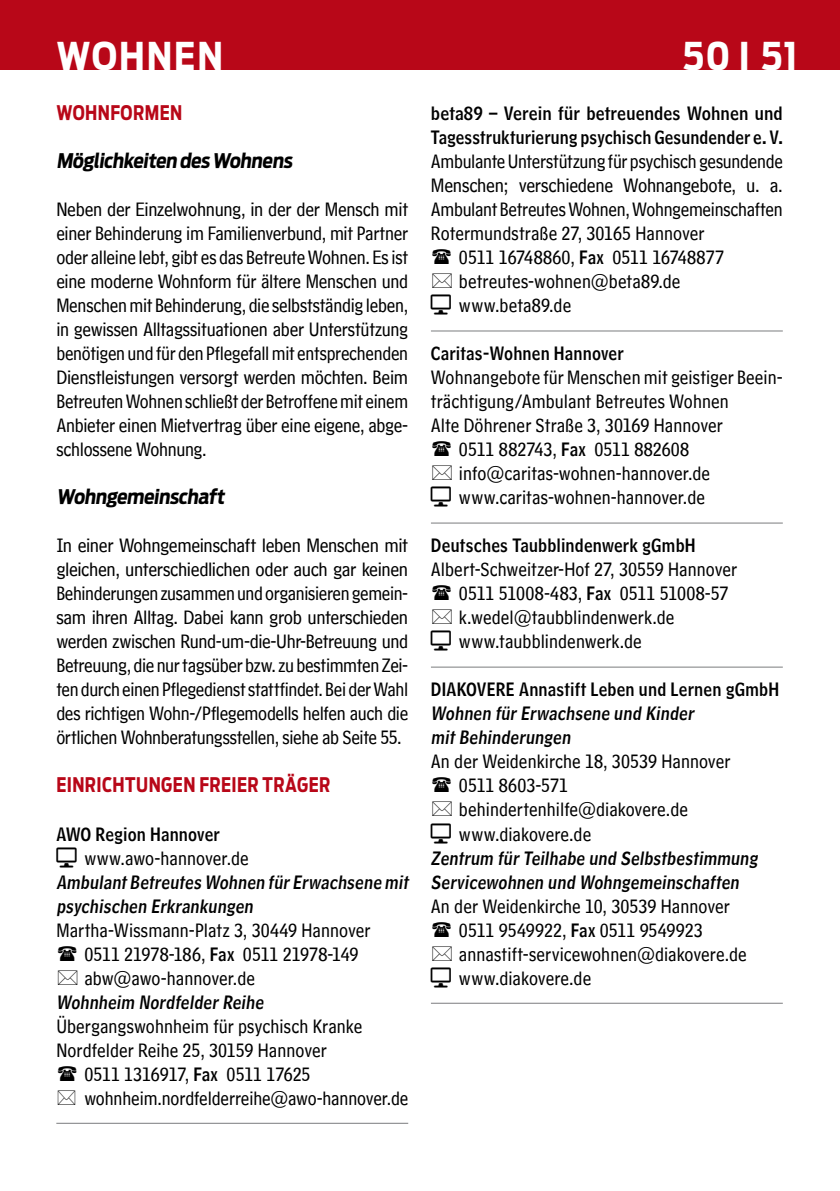
<style>
.page{position:relative;width:840px;height:1191px;background:#fff}
.page>*{position:absolute;margin:0;border:0;box-sizing:border-box;transform-origin:0 0}
.t1{font:700 38px "Ford Antenna Cond";letter-spacing:.05em;color:#fff}
.t2{font:20px/24px "HM Text";color:#000;scale:.9 1}
.t3{font:20px/24px "HM Text";color:#000;text-align:justify;scale:.92 1}
.t4{font:20px/24px "HM Text";color:#000;text-align:justify;scale:.93 1}
.t5{font:20px "HM Text";color:#000;scale:.89 1}
.t6{font:700 20px "Ford Antenna Cond";color:#000}
.t7{font:700 20px "Ford Antenna Cond";letter-spacing:.025em;color:#b80718;scale:.9 1}
.t8{font:18px/24px "HM Headline";letter-spacing:.01em;color:#000;scale:.9 1}
.t9{font:18px/24px "HM Headline";letter-spacing:.01em;color:#000;scale:.93 1}
.s1{font-family:"HM Headline";font-size:18px}
</style>
<div class="page">
<div style="left:0;top:0;width:839px;height:70px;background:#b80718"></div>
<hr style="left:56px;top:1123px;width:352px;height:1px;background:#7b7c7e">
<hr style="left:430px;top:331px;width:352px;height:1px;background:#7b7c7e">
<hr style="left:430px;top:523px;width:352px;height:1px;background:#7b7c7e">
<hr style="left:430px;top:667px;width:352px;height:1px;background:#7b7c7e">
<hr style="left:430px;top:1003px;width:352px;height:1px;background:#7b7c7e">
<h1 class="t1" style="left:56px;top:22px;width:168px">WOHNEN</h1>
<h1 class="t1" style="left:682px;top:22px;width:116px">50 I 51</h1>
<p class="t7" style="left:56px;top:95px;width:141px">WOHNFORMEN</p>
<p class="t6" style="left:56px;top:143px;width:241px">Möglichkeiten desWohnens</p>
<p class="t3" style="left:56px;top:194px;width:384px">Neben der Einzelwohnung, in der der Mensch mit einer Behinderung im Familienverbund, mit Partner oder alleine lebt, gibt es das Betreute Wohnen. Es ist eine moderne Wohnform für ältere Menschen und Menschen mit Behinderung, die selbstständig leben, in gewissen Alltagssituationen aber Unterstützung benötigen und für den Pflegefall mit entsprechenden Dienstleistungen versorgt werden möchten. Beim Betreuten Wohnen schließt der Betroffene mit einem Anbieter einen Mietvertrag über eine eigene, abge&shy;schlossene Wohnung.</p>
<p class="t6" style="left:56px;top:479px;width:174px">Wohngemeinschaft</p>
<p class="t4" style="left:56px;top:530px;width:379px">In einer Wohngemeinschaft leben Menschen mit gleichen, unterschiedlichen oder auch gar keinen Behinderungen zusammen und organisieren gemein&shy;sam ihren Alltag. Dabei kann grob unterschieden werden zwischen Rund-um-die-Uhr-Betreuung und Betreuung, die nur tagsüber bzw. zu bestimmten Zei&shy;ten durch einen Pflegedienst stattfindet. Bei der Wahl des richtigen Wohn-/Pflegemodells helfen auch die örtlichen Wohnberatungsstellen, siehe ab Seite 55.</p>
<p class="t7" style="left:56px;top:767px;width:306px">EINRICHTUNGEN FREIER TRÄGER</p>
<p class="t8" style="left:56px;top:819px;width:183px">AWO Region Hannover</p>
<p class="t2" style="left:84px;top:842px;width:184px">www.awo-hannover.de</p>
<p class="t8" style="left:56px;top:867px;width:396px">AmbulantBetreutes Wohnen fürErwachsene mit psychischen Erkrankungen</p>
<p class="t2" style="left:84px;top:914px;width:319px;text-indent:-28px">Martha-Wissmann-Platz 3, 30449 Hannover<br>0511 21978-186, <span class="s1">Fax</span> 0511 21978-149 abw@awo-hannover.de</p>
<p class="t8" style="left:56px;top:987px;width:235px">Wohnheim NordfelderReihe</p>
<p class="t2" style="left:56px;top:1010px;width:341px">Übergangswohnheim für psychisch Kranke</p>
<p class="t2" style="left:56px;top:1034px;width:302px">Nordfelder Reihe 25, 30159 Hannover</p>
<p class="t2" style="left:84px;top:1058px;width:253px">0511 1316917, <span class="s1">Fax</span> 0511 17625</p>
<p class="t5" style="left:84px;top:1080px;width:365px">wohnheim.nordfelderreihe@awo-hannover.de</p>
<p class="t9" style="left:430px;top:99px;width:379px">beta89 – Verein für betreuendes Wohnen und<br>Tagesstrukturierung psychisch Gesundender e. V.</p>
<p class="t5" style="left:430px;top:144px;width:396px">Ambulante Unterstützung für psychisch gesundende</p>
<p class="t4" style="left:430px;top:170px;width:379px">Menschen; verschiedene Wohnangebote, u. a.</p>
<p class="t5" style="left:430px;top:192px;width:396px">Ambulant Betreutes Wohnen, Wohngemeinschaften</p>
<p class="t2" style="left:430px;top:218px;width:305px">Rotermundstraße 27, 30165 Hannover</p>
<p class="t2" style="left:458px;top:242px;width:296px">0511 16748860, <span class="s1">Fax</span> 0511 16748877</p>
<p class="t2" style="left:458px;top:266px;width:247px">betreutes-wohnen@beta89.de</p>
<p class="t2" style="left:458px;top:290px;width:126px">www.beta89.de</p>
<p class="t8" style="left:430px;top:339px;width:215px">Caritas-Wohnen Hannover</p>
<p class="t2" style="left:430px;top:362px;width:392px">Wohnangebote für Menschen mit geistiger Beein-</p>
<p class="t2" style="left:430px;top:386px;width:332px">trächtigung/Ambulant Betreutes Wohnen</p>
<p class="t2" style="left:430px;top:410px;width:326px">Alte Döhrener Straße 3, 30169 Hannover</p>
<p class="t2" style="left:458px;top:434px;width:257px">0511 882743, <span class="s1">Fax</span> 0511 882608</p>
<p class="t2" style="left:458px;top:458px;width:280px">info@caritas-wohnen-hannover.de</p>
<p class="t2" style="left:458px;top:482px;width:275px">www.caritas-wohnen-hannover.de</p>
<p class="t8" style="left:430px;top:531px;width:295px">Deutsches Taubblindenwerk gGmbH</p>
<p class="t2" style="left:458px;top:554px;width:310px;text-indent:-28px">Albert-Schweitzer-Hof 27, 30559 Hannover 0511 51008-483, <span class="s1">Fax</span> 0511 51008-57 k.wedel@taubblindenwerk.de www.taubblindenwerk.de</p>
<p class="t8" style="left:430px;top:675px;width:388px">DIAKOVERE Annastift Leben und Lernen gGmbH<br>Wohnen fürErwachsene und Kinder mitBehinderungen</p>
<p class="t2" style="left:458px;top:746px;width:303px;text-indent:-28px">An der Weidenkirche 18, 30539 Hannover<br>0511 8603-571 behindertenhilfe@diakovere.de www.diakovere.de</p>
<p class="t8" style="left:430px;top:843px;width:368px">Zentrum fürTeilhabe und Selbstbestimmung<br>Servicewohnen und Wohngemeinschaften</p>
<p class="t2" style="left:458px;top:890px;width:321px;text-indent:-28px">An der Weidenkirche 10, 30539 Hannover<br>0511 9549922, <span class="s1">Fax</span> 0511 9549923 annastift-servicewohnen@diakovere.de www.diakovere.de</p>
</div>
